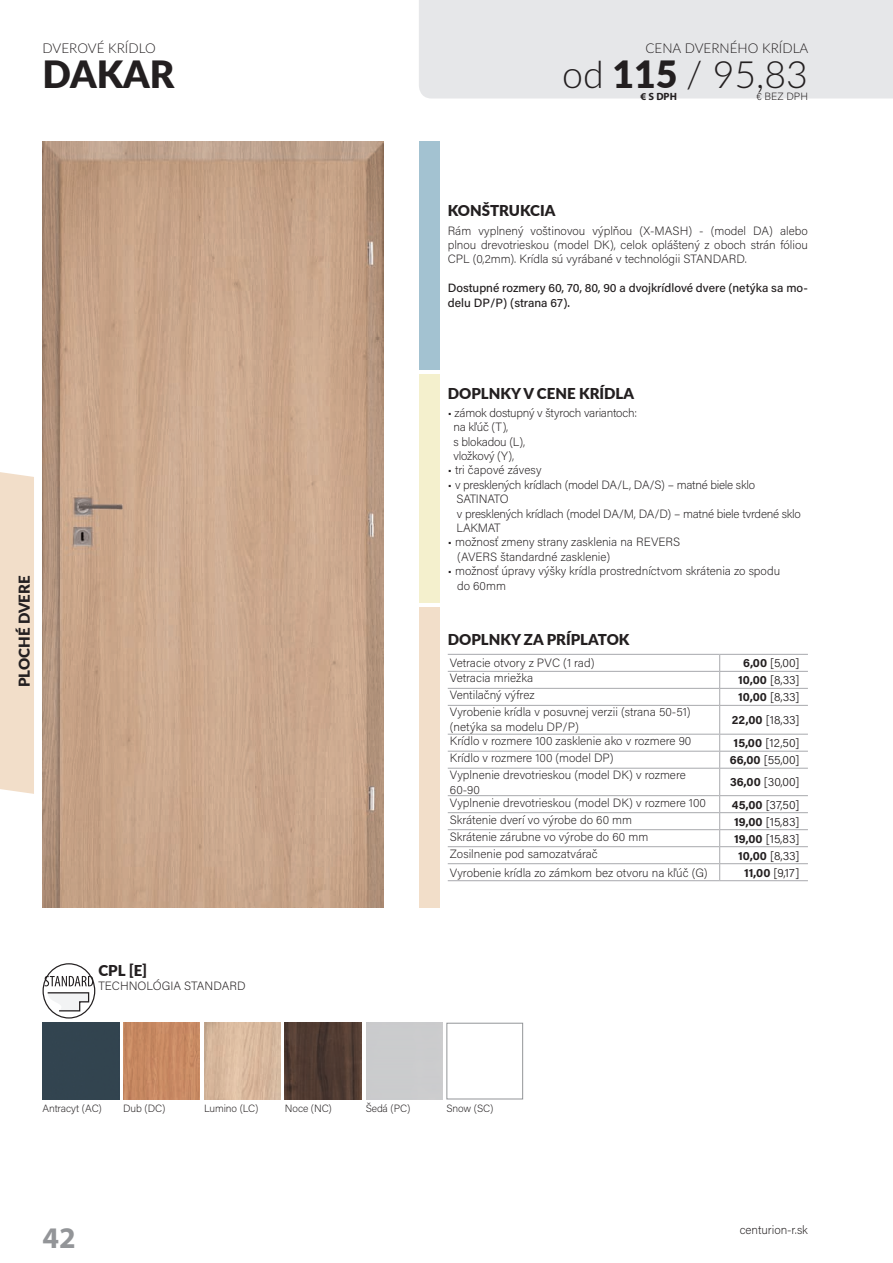
<style>
.page{position:relative;width:893px;height:1263px;background:#fff}
.page>*{position:absolute;margin:0;border:0;box-sizing:border-box;transform-origin:0 0}
.t1{font:300 37.5px "Lato";color:#231f20}
.t2{font:900 37.5px "Lato";color:#231f20}
.t3{font:700 30px "Myriad Pro";color:#939598}
.t4{font:900 15px "Lato";color:#231f20}
.t5{font:300 13.5px "Lato";color:#231f20}
.t6{font:200 12px/14.4px "Acumin Pro";color:#231f20}
.t7{font:200 12px/14.4px "Acumin Pro";letter-spacing:-.02em;color:#231f20}
.t8{font:300 12px "Acumin Pro";color:#231f20}
.t9{font:500 12px/14.4px "Acumin Pro";color:#231f20}
.drzwi{font:200 10.5px "Acumin Pro";letter-spacing:-.01em;color:#231f20}
.t10{font:700 10.5px "Myriad Pro";color:#231f20}
.s1{font-weight:900}
.s2{font-weight:700}
</style>
<div class="page">
<div style="left:419px;top:0;width:474px;height:99px;background:#e6e7e9"></div>
<div style="left:0;top:472px;width:34px;height:322px;background:#f2dec9"></div>
<div style="left:419px;top:607px;width:20px;height:300px;background:#f2dec9"></div>
<div style="left:419px;top:374px;width:20px;height:229px;background:#f4f0cd"></div>
<div style="left:419px;top:141px;width:20px;height:229px;background:#a3c2d1"></div>
<img style="left:123px;top:1023px;width:77px;height:76px">
<img style="left:285px;top:1023px;width:76px;height:76px">
<img style="left:204px;top:1023px;width:77px;height:76px">
<div style="left:43px;top:1023px;width:76px;height:76px;background:#32444f"></div>
<div style="left:446px;top:1023px;width:77px;height:76px;background:#fff;border:1px solid #939598"></div>
<svg style="left:45px;top:976px;width:48px;height:36px"></svg>
<div style="left:43px;top:963px;width:52px;height:55px;border:1px solid #231f20;border-radius:50%"></div>
<hr style="left:448px;top:654px;width:272px;height:1px;background:#a8a9ad">
<hr style="left:720px;top:654px;width:88px;height:1px;background:#a8a9ad">
<hr style="left:448px;top:671px;width:272px;height:1px;background:#a8a9ad">
<hr style="left:720px;top:671px;width:88px;height:1px;background:#a8a9ad">
<hr style="left:448px;top:688px;width:272px;height:1px;background:#a8a9ad">
<hr style="left:720px;top:688px;width:88px;height:1px;background:#a8a9ad">
<hr style="left:448px;top:705px;width:272px;height:1px;background:#a8a9ad">
<hr style="left:720px;top:705px;width:88px;height:1px;background:#a8a9ad">
<hr style="left:448px;top:734px;width:272px;height:1px;background:#a8a9ad">
<hr style="left:720px;top:734px;width:88px;height:1px;background:#a8a9ad">
<hr style="left:448px;top:751px;width:272px;height:1px;background:#a8a9ad">
<hr style="left:720px;top:751px;width:88px;height:1px;background:#a8a9ad">
<hr style="left:448px;top:768px;width:272px;height:1px;background:#a8a9ad">
<hr style="left:720px;top:768px;width:88px;height:1px;background:#a8a9ad">
<hr style="left:448px;top:795px;width:272px;height:1px;background:#a8a9ad">
<hr style="left:720px;top:795px;width:88px;height:1px;background:#a8a9ad">
<hr style="left:448px;top:812px;width:272px;height:1px;background:#a8a9ad">
<hr style="left:720px;top:812px;width:88px;height:1px;background:#a8a9ad">
<hr style="left:448px;top:829px;width:272px;height:1px;background:#a8a9ad">
<hr style="left:720px;top:829px;width:88px;height:1px;background:#a8a9ad">
<hr style="left:448px;top:846px;width:272px;height:1px;background:#a8a9ad">
<hr style="left:720px;top:846px;width:88px;height:1px;background:#a8a9ad">
<hr style="left:448px;top:863px;width:272px;height:1px;background:#a8a9ad">
<hr style="left:720px;top:863px;width:88px;height:1px;background:#a8a9ad">
<svg style="left:719px;top:655px;width:1px;height:225px"></svg>
<hr style="left:448px;top:880px;width:272px;height:1px;background:#a8a9ad">
<hr style="left:720px;top:880px;width:88px;height:1px;background:#a8a9ad">
<img style="left:43px;top:141px;width:341px;height:766px">
<p class="t5" style="left:43px;top:39px;width:115px">DVEROVÉ KRÍDLO</p>
<p class="t5" style="left:645px;top:39px;width:164px">CENA DVERNÉHO KRÍDLA</p>
<p class="t2" style="left:43px;top:46px;width:134px">DAKAR</p>
<p class="t1" style="left:562px;top:48px;width:247px">od <span class="s1">115</span> / 95,83</p>
<p class="t10" style="left:641px;top:90px;width:38px">€ S DPH</p>
<p class="drzwi" style="left:756px;top:89px;width:53px">€ BEZ DPH</p>
<p class="t4" style="left:13px;top:687px;width:113px;rotate:-90deg">PLOCHÉ DVERE</p>
<p class="t4" style="left:98px;top:959px;width:50px">CPL [E]</p>
<p class="t6" style="left:98px;top:978px;width:149px">TECHNOLÓGIA STANDARD</p>
<p class="t4" style="left:448px;top:199px;width:109px">KONŠTRUKCIA</p>
<p class="t6" style="left:448px;top:223px;width:362px;text-align:justify">Rám vyplnený voštinovou výplňou (X-MASH) - (model DA) alebo plnou drevotrieskou (model DK), celok opláštený z oboch strán fóliou CPL (0,2mm). Krídla sú vyrábané v technológii STANDARD.</p>
<p class="t9" style="left:448px;top:280px;width:362px">Dostupné rozmery 60, 70, 80, 90 a dvojkrídlové dvere (netýka sa mo&shy;delu DP/P) (strana 67).</p>
<p class="t4" style="left:448px;top:383px;width:188px">DOPLNKY V CENE KRÍDLA</p>
<p class="t7" style="left:448px;top:405px;width:191px">• zámok dostupný v štyroch variantoch:</p>
<p class="t6" style="left:453px;top:419px;width:56px">na kľúč (T),</p>
<p class="t7" style="left:453px;top:434px;width:73px">s blokadou (L),</p>
<p class="t7" style="left:453px;top:448px;width:62px">vložkový (Y),</p>
<p class="t6" style="left:448px;top:462px;width:95px">• tri čapové závesy</p>
<p class="t7" style="left:456px;top:477px;width:300px;text-indent:-9px">• v presklených krídlach (model DA/L, DA/S) – matné biele sklo<br>SATINATO</p>
<p class="t7" style="left:457px;top:506px;width:346px">v presklených krídlach (model DA/M, DA/D) – matné biele tvrdené sklo</p>
<p class="t6" style="left:456px;top:520px;width:46px">LAKMAT</p>
<p class="t6" style="left:448px;top:534px;width:234px">• možnosť zmeny strany zasklenia na REVERS</p>
<p class="t6" style="left:457px;top:549px;width:155px">(AVERS štandardné zasklenie)</p>
<p class="t6" style="left:448px;top:563px;width:334px">• možnosť úpravy výšky krídla prostredníctvom skrátenia zo spodu</p>
<p class="t6" style="left:457px;top:578px;width:50px">do 60mm</p>
<p class="t4" style="left:448px;top:629px;width:183px">DOPLNKY ZA PRÍPLATOK</p>
<p class="t6" style="left:450px;top:655px;width:146px">Vetracie otvory z PVC (1 rad)</p>
<p class="t8" style="left:743px;top:655px;width:58px"><span class="s2">6,00</span> [5,00]</p>
<p class="t6" style="left:450px;top:670px;width:85px">Vetracia mriežka</p>
<p class="t8" style="left:738px;top:672px;width:63px"><span class="s2">10,00</span> [8,33]</p>
<p class="t6" style="left:450px;top:687px;width:86px">Ventilačný výfrez</p>
<p class="t8" style="left:738px;top:689px;width:63px"><span class="s2">10,00</span> [8,33]</p>
<p class="t6" style="left:450px;top:704px;width:242px">Vyrobenie krídla v posuvnej verzii (strana 50-51) (netýka sa modelu DP/P)</p>
<p class="t8" style="left:732px;top:712px;width:69px"><span class="s2">22,00</span> [18,33]</p>
<p class="t6" style="left:450px;top:733px;width:243px">Krídlo v rozmere 100 zasklenie ako v rozmere 90</p>
<p class="t8" style="left:734px;top:735px;width:67px"><span class="s2">15,00</span> [12,50]</p>
<p class="t6" style="left:450px;top:750px;width:165px">Krídlo v rozmere 100 (model DP)</p>
<p class="t8" style="left:730px;top:752px;width:71px"><span class="s2">66,00</span> [55,00]</p>
<p class="t6" style="left:450px;top:767px;width:237px">Vyplnenie drevotrieskou (model DK) v rozmere<br>60-90</p>
<p class="t8" style="left:730px;top:774px;width:71px"><span class="s2">36,00</span> [30,00]</p>
<p class="t6" style="left:450px;top:795px;width:258px">Vyplnenie drevotrieskou (model DK) v rozmere 100</p>
<p class="t8" style="left:732px;top:796px;width:69px"><span class="s2">45,00</span> [37,50]</p>
<p class="t6" style="left:450px;top:812px;width:184px">Skrátenie dverí vo výrobe do 60 mm</p>
<p class="t8" style="left:734px;top:813px;width:67px"><span class="s2">19,00</span> [15,83]</p>
<p class="t6" style="left:450px;top:829px;width:200px">Skrátenie zárubne vo výrobe do 60 mm</p>
<p class="t8" style="left:734px;top:830px;width:67px"><span class="s2">19,00</span> [15,83]</p>
<p class="t6" style="left:450px;top:846px;width:149px">Zosilnenie pod samozatvárač</p>
<p class="t8" style="left:738px;top:847px;width:63px"><span class="s2">10,00</span> [8,33]</p>
<p class="t6" style="left:450px;top:865px;width:259px">Vyrobenie krídla zo zámkom bez otvoru na kľúč (G)</p>
<p class="t8" style="left:744px;top:864px;width:57px"><span class="s2">11,00</span> [9,17]</p>
<p class="drzwi" style="left:43px;top:1101px;width:61px">Antracyt (AC)</p>
<p class="drzwi" style="left:123px;top:1101px;width:43px">Dub (DC)</p>
<p class="drzwi" style="left:204px;top:1101px;width:56px">Lumino (LC)</p>
<p class="drzwi" style="left:285px;top:1101px;width:49px">Noce (NC)</p>
<p class="drzwi" style="left:366px;top:1101px;width:46px">Šedá (PC)</p>
<p class="drzwi" style="left:446px;top:1101px;width:48px">Snow (SC)</p>
<h2 class="t3" style="left:43px;top:1218px;width:35px">42</h2>
<p class="t6" style="left:740px;top:1222px;width:70px">centurion-r.sk</p>
</div>
